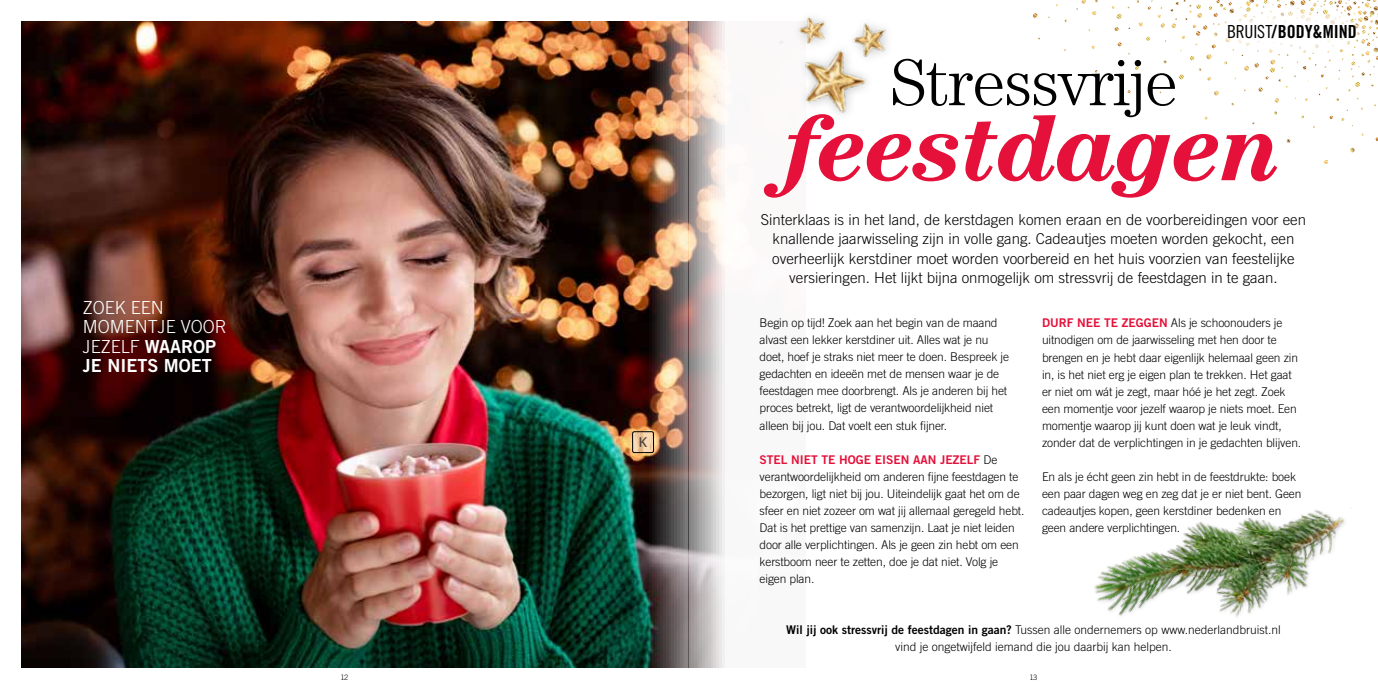
<style>
.page{position:relative;width:1378px;height:689px;background:#fff}
.page>*{position:absolute;margin:0;border:0;box-sizing:border-box;transform-origin:0 0}
.t1{font:italic 700 96px "Century Std";letter-spacing:-.02em;color:#e5113a}
.t2{font:300 66.3px "Century Std";letter-spacing:-.02em;color:#000}
.t3{font:300 18px/19.5px "Trade Gothic LT Std";color:#fff}
.t4{font:18px "Trade Gothic LT Std Bd Cn 20";color:#000}
.t5{font:18px "Trade Gothic LT Std Bd 2";color:#fff}
.t6{font:300 15px/19.5px "Trade Gothic LT Std";color:#000;text-align:center}
.t7{font:300 12px/17px "Trade Gothic LT Std";letter-spacing:-.01em;color:#000}
.t8{font:12px "Trade Gothic LT Std Bd 2";color:#e5113a}
.t9{font:300 7.5px "Trade Gothic LT Std";color:#000}
.s1{font-family:"Trade Gothic LT Std Bd 2";font-weight:400}
.s2{font-family:"Trade Gothic LT Std Cn 18"}
.s3{font-family:"Trade Gothic LT Std Bd 2";font-weight:400;color:#e5113a}
.s4{font-family:"Trade Gothic LT Std";font-weight:300;color:#000}
</style>
<div class="page">
<svg style="left:1286px;top:139px;width:4px;height:4px"></svg>
<svg style="left:1114px;top:27px;width:4px;height:4px"></svg>
<svg style="left:1117px;top:42px;width:4px;height:4px"></svg>
<svg style="left:1350px;top:148px;width:5px;height:5px"></svg>
<svg style="left:1324px;top:160px;width:4px;height:4px"></svg>
<svg style="left:1111px;top:6px;width:10px;height:13px"></svg>
<svg style="left:1092px;top:11px;width:4px;height:5px"></svg>
<svg style="left:1076px;top:0;width:10px;height:10px"></svg>
<svg style="left:1033px;top:13px;width:4px;height:5px"></svg>
<svg style="left:1127px;top:0;width:251px;height:128px"></svg>
<img style="left:21px;top:21px;width:704px;height:647px">
<img style="left:780px;top:23px;width:106px;height:90px">
<div style="left:790px;top:8px;width:45px;height:46px;background:#fefefe"></div>
<img style="left:796px;top:16px;width:31px;height:30px">
<img style="left:1094px;top:554px;width:52px;height:62px">
<img style="left:1146px;top:508px;width:206px;height:110px">
<div style="left:1209px;top:6px;width:165px;height:52px;background:#fff"></div>
<svg style="left:632px;top:433px;width:22px;height:20px"></svg>
<div style="left:632px;top:431px;width:22px;height:22px;border:1px solid #000;border-radius:2px"></div>
<h3 class="t3" style="left:83px;top:297px;width:146px">ZOEK EEN<br>MOMENTJE VOOR<br>JEZELF <span class="s1">WAAROP</span></h3>
<h3 class="t5" style="left:83px;top:354px;width:130px">JE NIETS MOET</h3>
<h3 class="t4" style="left:1227px;top:21px;width:131px"><span class="s2">BRUIST</span>/BODY&amp;MIND</h3>
<h2 class="t2" style="left:890px;top:44px;width:289px">Stressvrije</h2>
<h1 class="t1" style="left:785px;top:92px;width:498px">feestdagen</h1>
<p class="t6" style="left:761px;top:209px;width:547px">Sinterklaas is in het land, de kerstdagen komen eraan en de voorbereidingen voor een knallende jaarwisseling zijn in volle gang. Cadeautjes moeten worden gekocht, een overheerlijk kerstdiner moet worden voorbereid en het huis voorzien van feestelijke versieringen. Het lijkt bijna onmogelijk om stressvrij de feestdagen in te gaan.</p>
<p class="t7" style="left:1042px;top:315px;width:261px"><span class="s3">DURF NEE TE ZEGGEN</span> Als je schoonouders je uitnodigen om de jaarwisseling met hen door te brengen en je hebt daar eigenlijk helemaal geen zin in, is het niet erg je eigen plan te trekken. Het gaat er niet om wát je zegt, maar hóé je het zegt. Zoek een momentje voor jezelf waarop je niets moet. Een momentje waarop jij kunt doen wat je leuk vindt, zonder dat de verplichtingen in je gedachten blijven.</p>
<p class="t7" style="left:1042px;top:468px;width:261px">En als je écht geen zin hebt in de feestdrukte: boek een paar dagen weg en zeg dat je er niet bent. Geen cadeautjes kopen, geen kerstdiner bedenken en geen andere verplichtingen.</p>
<p class="t7" style="left:759px;top:314px;width:251px">Begin op tijd! Zoek aan het begin van de maand alvast een lekker kerstdiner uit. Alles wat je nu doet, hoef je straks niet meer te doen. Bespreek je gedachten en ideeën met de mensen waar je de feestdagen mee doorbrengt. Als je anderen bij het proces betrekt, ligt de verantwoordelijkheid niet alleen bij jou. Dat voelt een stuk fijner.</p>
<p class="t8" style="left:759px;top:452px;width:239px">STEL NIET TE HOGE EISEN AAN JEZELF <span class="s4">De</span></p>
<p class="t7" style="left:759px;top:468px;width:266px">verantwoordelijkheid om anderen fijne feestdagen te bezorgen, ligt niet bij jou. Uiteindelijk gaat het om de sfeer en niet zozeer om wat jij allemaal geregeld hebt.<br>Dat is het prettige van samenzijn. Laat je niet leiden door alle verplichtingen. Als je geen zin hebt om een kerstboom neer te zetten, doe je dat niet. Volg je eigen plan.</p>
<p class="t7" style="left:786px;top:621px;width:496px;text-align:center"><span class="s1">Wil jij ook stressvrij de feestdagen in gaan?</span> Tussen alle ondernemers op www.nederlandbruist.nl vind je ongetwijfeld iemand die jou daarbij kan helpen.</p>
<p class="t9" style="left:340px;top:672px;width:9px">12</p>
<p class="t9" style="left:1029px;top:672px;width:9px">13</p>
</div>
